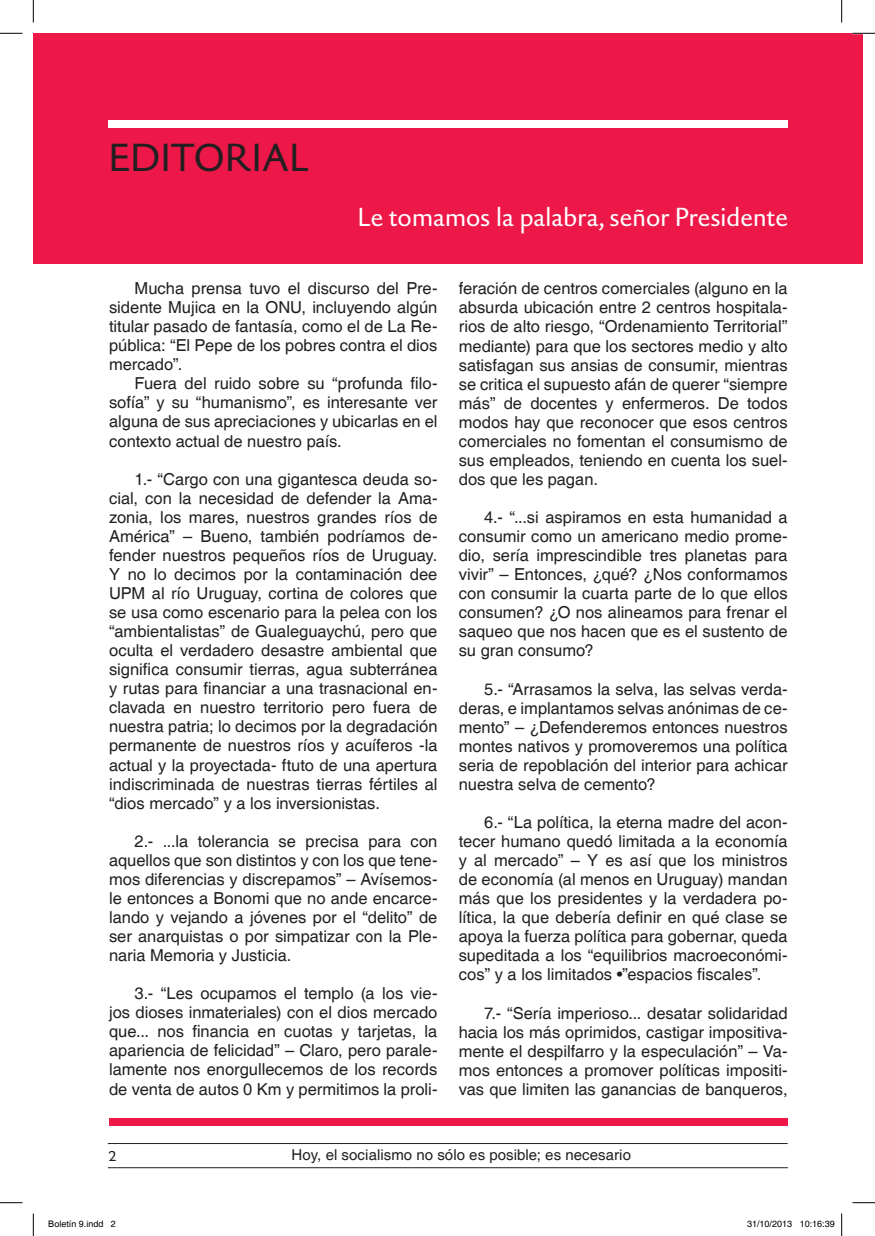
<style>
.page{position:relative;width:875px;height:1236px;background:#fff}
.page>*{position:absolute;margin:0;border:0;box-sizing:border-box;transform-origin:0 0}
.t1{font:40.5px "DTL Haarlemmer D Sans";letter-spacing:-.005em;color:#231f20}
.t2{font:27px "DTL Haarlemmer SD Sans";letter-spacing:-.01em;color:#fff}
.t3{font:16.5px/19px "Helvetica";color:#231f20;text-align:justify}
.t4{font:15px "Helvetica";letter-spacing:.005em;color:#231f20}
.t5{font:15px "DTL Haarlemmer D Sans";color:#231f20}
.t6{font:9px "Helvetica";color:#000}
</style>
<div class="page">
<hr style="left:108px;top:1143px;width:679px;height:1px;background:#231f20">
<hr style="left:108px;top:1167px;width:679px;height:1px;background:#231f20">
<div style="left:33px;top:33px;width:829px;height:231px;background:#ed1748"></div>
<div style="left:108px;top:120px;width:679px;height:8px;background:#fff"></div>
<div style="left:109px;top:1118px;width:678px;height:8px;background:#ed1748"></div>
<svg style="left:0;top:33px;width:22px;height:1px"></svg>
<svg style="left:852px;top:33px;width:22px;height:1px"></svg>
<svg style="left:0;top:1202px;width:22px;height:1px"></svg>
<svg style="left:852px;top:1202px;width:22px;height:1px"></svg>
<svg style="left:33px;top:0;width:1px;height:23px"></svg>
<svg style="left:33px;top:1213px;width:1px;height:23px"></svg>
<svg style="left:841px;top:0;width:1px;height:23px"></svg>
<svg style="left:841px;top:1213px;width:1px;height:23px"></svg>
<h1 class="t1" style="left:109px;top:133px;width:202px">EDITORIAL</h1>
<h2 class="t2" style="left:357px;top:201px;width:432px">Le tomamos la palabra, señor Presidente</h2>
<p class="t3" style="left:109px;top:279px;width:330px;text-indent:26px">Mucha prensa tuvo el discurso del Pre&shy;sidente Mujica en la ONU, incluyendo algún titular pasado de fantasía, como el de La Re&shy;pública: “El Pepe de los pobres contra el dios mercado”.</p>
<p class="t3" style="left:109px;top:375px;width:330px;text-indent:26px">Fuera del ruido sobre su “profunda filo&shy;sofía” y su “humanismo”, es interesante ver alguna de sus apreciaciones y ubicarlas en el contexto actual de nuestro país.</p>
<p class="t3" style="left:109px;top:470px;width:330px;text-indent:26px">1.- “Cargo con una gigantesca deuda so&shy;cial, con la necesidad de defender la Ama&shy;zonia, los mares, nuestros grandes ríos de América” – Bueno, también podríamos de&shy;fender nuestros pequeños ríos de Uruguay.<br>Y no lo decimos por la contaminación dee UPM al río Uruguay, cortina de colores que se usa como escenario para la pelea con los “ambientalistas” de Gualeguaychú, pero que oculta el verdadero desastre ambiental que significa consumir tierras, agua subterránea y rutas para financiar a una trasnacional en&shy;clavada en nuestro territorio pero fuera de nuestra patria; lo decimos por la degradación permanente de nuestros ríos y acuíferos -la actual y la proyectada- ftuto de una apertura indiscriminada de nuestras tierras fértiles al “dios mercado” y a los inversionistas.</p>
<p class="t3" style="left:109px;top:832px;width:330px;text-indent:26px">2.- ...la tolerancia se precisa para con aquellos que son distintos y con los que tene&shy;mos diferencias y discrepamos” – Avísemos&shy;le entonces a Bonomi que no ande encarce&shy;lando y vejando a jóvenes por el “delito” de ser anarquistas o por simpatizar con la Ple&shy;naria Memoria y Justicia.</p>
<p class="t3" style="left:109px;top:984px;width:330px;text-indent:26px">3.- “Les ocupamos el templo (a los vie&shy;jos dioses inmateriales) con el dios mercado que... nos financia en cuotas y tarjetas, la apariencia de felicidad” – Claro, pero parale&shy;lamente nos enorgullecemos de los records de venta de autos 0 Km y permitimos la proli-</p>
<p class="t3" style="left:458px;top:280px;width:330px">feración de centros comerciales (alguno en la absurda ubicación entre 2 centros hospitala&shy;rios de alto riesgo, “Ordenamiento Territorial” mediante) para que los sectores medio y alto satisfagan sus ansias de consumir, mientras se critica el supuesto afán de querer “siempre más” de docentes y enfermeros. De todos modos hay que reconocer que esos centros comerciales no fomentan el consumismo de sus empleados, teniendo en cuenta los suel&shy;dos que les pagan.</p>
<p class="t3" style="left:458px;top:508px;width:330px;text-indent:26px">4.- “...si aspiramos en esta humanidad a consumir como un americano medio prome&shy;dio, sería imprescindible tres planetas para vivir” – Entonces, ¿qué? ¿Nos conformamos con consumir la cuarta parte de lo que ellos consumen? ¿O nos alineamos para frenar el saqueo que nos hacen que es el sustento de su gran consumo?</p>
<p class="t3" style="left:458px;top:680px;width:330px;text-indent:26px">5.- “Arrasamos la selva, las selvas verda&shy;deras, e implantamos selvas anónimas de ce&shy;mento” – ¿Defenderemos entonces nuestros montes nativos y promoveremos una política seria de repoblación del interior para achicar nuestra selva de cemento?</p>
<p class="t3" style="left:458px;top:813px;width:330px;text-indent:26px">6.- “La política, la eterna madre del acon&shy;tecer humano quedó limitada a la economía y al mercado” – Y es así que los ministros de economía (al menos en Uruguay) mandan más que los presidentes y la verdadera po&shy;lítica, la que debería definir en qué clase se apoya la fuerza política para gobernar, queda supeditada a los “equilibrios macroeconómi&shy;cos” y a los limitados •”espacios fiscales”.</p>
<p class="t3" style="left:458px;top:1004px;width:330px;text-indent:26px">7.- “Sería imperioso... desatar solidaridad hacia los más oprimidos, castigar impositiva&shy;mente el despilfarro y la especulación” – Va&shy;mos entonces a promover políticas impositi&shy;vas que limiten las ganancias de banqueros,</p>
<p class="t5" style="left:109px;top:1147px;width:10px">2</p>
<p class="t4" style="left:291px;top:1146px;width:341px">Hoy, el socialismo no sólo es posible; es necesario</p>
<p class="t6" style="left:48px;top:1219px;width:69px">Boletín 9.indd 2</p>
<p class="t6" style="left:747px;top:1219px;width:89px">31/10/2013 10:16:39</p>
</div>
